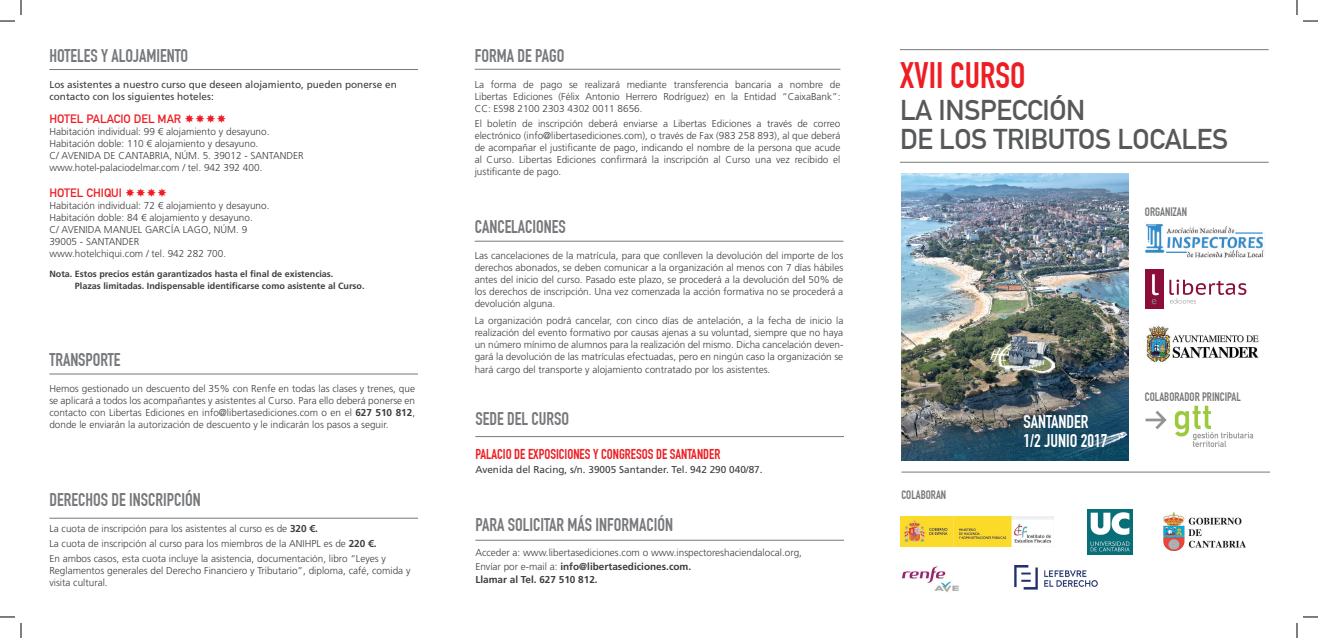
<style>
.page{position:relative;width:1318px;height:638px;background:#fff}
.page>*{position:absolute;margin:0;border:0;box-sizing:border-box;transform-origin:0 0}
.t1{font:700 36px "DIN Condensed";color:#ee1d23}
.t2{font:700 28px/29px "DIN Alternate";letter-spacing:-.01em;color:#57585a}
.t3{font:700 18px "DIN Condensed";color:#76787b}
.t4{font:700 18px/19px "DIN Condensed";color:#fff}
.t5{font:700 14px "DIN Condensed";color:#ee1d23}
.t6{font:700 12px "DIN Condensed";color:#76787b}
.t7{font:12px "DIN Mittelschrift Std";color:#ee1d23}
.t8{font:300 10px/12px "Frutiger LT Std";color:#3e3e3f}
.t9{font:10px/12px "Frutiger LT Std";color:#3e3e3f}
.t10{font:700 9px/12px "Frutiger LT Std";color:#3e3e3f}
.s1{font-weight:700}
.s2{font-weight:400}
</style>
<div class="page">
<hr style="left:49px;top:69px;width:369px;height:1px;background:#76787b">
<hr style="left:49px;top:373px;width:369px;height:1px;background:#76787b">
<hr style="left:49px;top:517px;width:369px;height:1px;background:#76787b">
<hr style="left:475px;top:69px;width:365px;height:1px;background:#76787b">
<hr style="left:475px;top:241px;width:368px;height:1px;background:#76787b">
<hr style="left:475px;top:436px;width:369px;height:1px;background:#76787b">
<img style="left:901px;top:174px;width:227px;height:286px">
<img style="left:1145px;top:405px;width:109px;height:42px">
<img style="left:1145px;top:224px;width:119px;height:34px">
<hr style="left:900px;top:49px;width:368px;height:1px;background:#76787b">
<hr style="left:900px;top:162px;width:368px;height:1px;background:#76787b">
<hr style="left:901px;top:471px;width:369px;height:1px;background:#76787b">
<div style="left:1145px;top:269px;width:18px;height:39px;background:#8d0d3a"></div>
<svg style="left:1151px;top:274px;width:7px;height:30px"></svg>
<svg style="left:1169px;top:279px;width:77px;height:24px"></svg>
<img style="left:902px;top:566px;width:57px;height:26px">
<img style="left:900px;top:516px;width:153px;height:30px">
<hr style="left:475px;top:539px;width:369px;height:1px;background:#76787b">
<img style="left:1146px;top:326px;width:113px;height:37px">
<img style="left:1088px;top:509px;width:44px;height:45px">
<img style="left:1163px;top:512px;width:82px;height:38px">
<img style="left:1015px;top:565px;width:82px;height:24px">
<svg style="left:1303px;top:20px;width:15px;height:2px"></svg>
<svg style="left:1303px;top:616px;width:15px;height:1px"></svg>
<svg style="left:0;top:0;width:22px;height:22px"></svg>
<svg style="left:0;top:616px;width:22px;height:21px"></svg>
<svg style="left:1296px;top:0;width:1px;height:15px"></svg>
<svg style="left:1296px;top:623px;width:1px;height:14px"></svg>
<h3 class="t3" style="left:49px;top:45px;width:140px">HOTELES Y ALOJAMIENTO</h3>
<p class="t9" style="left:49px;top:79px;width:349px">Los asistentes a nuestro curso que deseen alojamiento, pueden ponerse en contacto con los siguientes hoteles:</p>
<p class="t7" style="left:49px;top:112px;width:133px">HOTEL PALACIO DEL MAR</p>
<p class="t8" style="left:49px;top:126px;width:256px">Habitación individual: 99 € alojamiento y desayuno.<br>Habitación doble: 110 € alojamiento y desayuno.<br>C/ AVENIDA DE CANTABRIA, NÚM. 5. 39012 - SANTANDER www.hotel-palaciodelmar.com / tel. 942 392 400.</p>
<p class="t7" style="left:49px;top:185px;width:74px">HOTEL CHIQUI</p>
<p class="t8" style="left:49px;top:199px;width:222px">Habitación individual: 72 € alojamiento y desayuno.<br>Habitación doble: 84 € alojamiento y desayuno.<br>C/ AVENIDA MANUEL GARCÍA LAGO, NÚM. 9<br>39005 - SANTANDER<br>www.hotelchiqui.com / tel. 942 282 700.</p>
<p class="t10" style="left:75px;top:268px;width:291px;text-indent:-26px">Nota. Estos precios están garantizados hasta el final de existencias.<br>Plazas limitadas. Indispensable identificarse como asistente al Curso.</p>
<h3 class="t3" style="left:49px;top:348px;width:73px">TRANSPORTE</h3>
<p class="t8" style="left:49px;top:382px;width:367px;text-align:justify">Hemos gestionado un descuento del 35% con Renfe en todas las clases y trenes, que se aplicará a todos los acompañantes y asistentes al Curso. Para ello deberá ponerse en contacto con Libertas Ediciones en info@libertasediciones.com o en el <span class="s1">627 510 812</span>, donde le enviarán la autorización de descuento y le indicarán los pasos a seguir.</p>
<h3 class="t3" style="left:49px;top:489px;width:153px">DERECHOS DE INSCRIPCIÓN</h3>
<p class="t8" style="left:49px;top:521px;width:338px;line-height:14.8px">La cuota de inscripción para los asistentes al curso es de <span class="s1">320 €.<br></span>La cuota de inscripción al curso para los miembros de la ANIHPL es de <span class="s1">220 €.<br></span>En ambos casos, esta cuota incluye la asistencia, documentación, libro “Leyes y</p>
<p class="t8" style="left:49px;top:564px;width:362px">Reglamentos generales del Derecho Financiero y Tributario”, diploma, café, comida y visita cultural.</p>
<h3 class="t3" style="left:475px;top:45px;width:91px">FORMA DE PAGO</h3>
<p class="t8" style="left:475px;top:79px;width:367px;text-align:justify">La forma de pago se realizará mediante transferencia bancaria a nombre de Libertas Ediciones (Félix Antonio Herrero Rodríguez) en la Entidad “CaixaBank”:<br>CC: ES98 2100 2303 4302 0011 8656.</p>
<p class="t8" style="left:475px;top:118px;width:367px;text-align:justify">El boletín de inscripción deberá enviarse a Libertas Ediciones a través de correo electrónico (info@libertasediciones.com), o través de Fax (983 258 893), al que deberá de acompañar el justificante de pago, indicando el nombre de la persona que acude al Curso. Libertas Ediciones confirmará la inscripción al Curso una vez recibido el justificante de pago.</p>
<h3 class="t3" style="left:475px;top:215px;width:93px">CANCELACIONES</h3>
<p class="t8" style="left:475px;top:249px;width:370px;text-align:justify">Las cancelaciones de la matrícula, para que conlleven la devolución del importe de los derechos abonados, se deben comunicar a la organización al menos con 7 días hábiles antes del inicio del curso. Pasado este plazo, se procederá a la devolución de<span class="s2">l</span> 50% de los derechos de inscripción. Una vez comenzada la acción formativa no se procederá a devolución alguna.</p>
<p class="t8" style="left:475px;top:315px;width:370px;text-align:justify">La organización podrá cancelar, con cinco días de antelación, a la fecha de inicio la realización del evento formativo por causas ajenas a su voluntad, siempre que no haya un número mínimo de alumnos para la realización del mismo. Dicha cancelación deven&shy;gará la devolución de las matrículas efectuadas, pero en ningún caso la organización se hará cargo del transporte y alojamiento contratado por los asistentes.</p>
<h3 class="t3" style="left:475px;top:408px;width:95px">SEDE DEL CURSO</h3>
<h3 class="t5" style="left:475px;top:446px;width:12px">PALACIO</h3>
<h3 class="t5" style="left:514px;top:446px;width:94px">DE EXPOSICIONES Y CONGRESO</h3>
<h3 class="t5" style="left:648px;top:446px;width:29px">S DE SANTANDER</h3>
<p class="t9" style="left:475px;top:463px;width:289px">Avenida del Racing, s/n. 39005 Santander. Tel. 942 290 040/87.</p>
<h3 class="t3" style="left:475px;top:513px;width:40px">PARA SOLICITAR</h3>
<h3 class="t3" style="left:567px;top:513px;width:36px">MÁS INFORMACIÓN</h3>
<p class="t8" style="left:475px;top:545px;width:328px;line-height:13.8px">Acceder a: www.libertasediciones.com o www.inspectoreshaciendalocal.org,<br>Envíar por e-mail a: <span class="s1">info@libertasediciones.com.<br>Llamar al Tel. 627 510 812.</span></p>
<h1 class="t1" style="left:900px;top:55px;width:127px">XVII CURSO</h1>
<h2 class="t2" style="left:900px;top:94px;width:330px">LA INSPECCIÓN<br>DE LOS TRIBUTOS LOCALES</h2>
<p class="t6" style="left:1145px;top:205px;width:44px">ORGANIZAN</p>
<p class="t6" style="left:901px;top:487px;width:46px">COLABORAN</p>
<h3 class="t4" style="left:1023px;top:412px;width:85px">SANTANDER<br>1/2 JUNIO 2017</h3>
<p class="t6" style="left:1145px;top:389px;width:97px">COLABORADOR PRINCIPAL</p>
</div>
